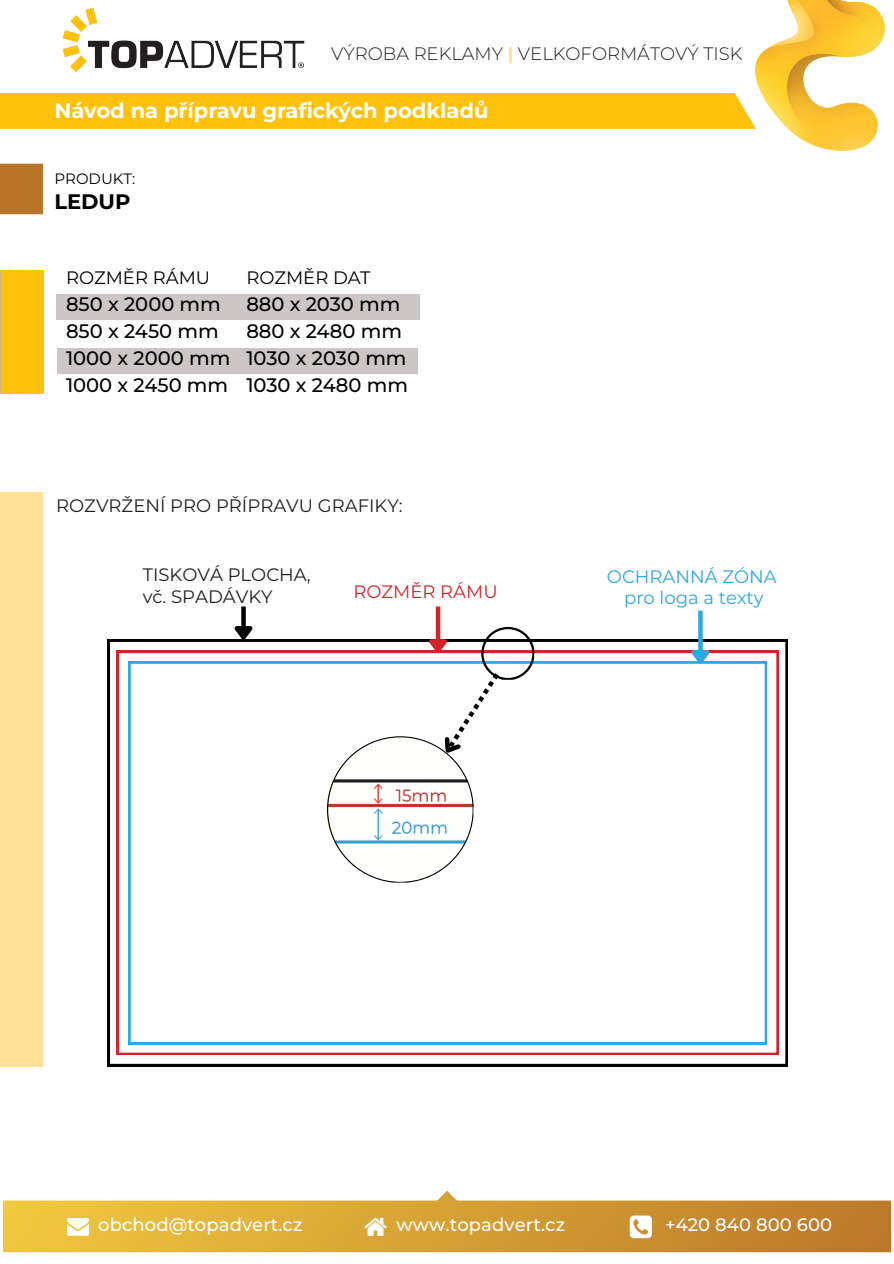
<style>
.page{position:relative;width:894px;height:1264px;background:#fff}
.page>*{position:absolute;margin:0;border:0;box-sizing:border-box;transform-origin:0 0}
.t1{font:700 21px "Montserrat";color:#fff}
.t2{font:700 21px "Montserrat";color:#000}
.t3{font:500 19.5px/27px "Montserrat";color:#000}
.t4{font:18px/21.6px "Montserrat";color:#231f20}
.t5{font:500 18px "Montserrat";letter-spacing:.005em;color:#fff}
.t6{font:300 18px "Montserrat";color:#231f20}
.t7{font:18px/20.2px "Montserrat";color:#2da8e0;text-align:center}
.t8{font:18px "Montserrat";color:#000}
.t9{font:18px "Montserrat";color:#d2232a}
.t10{font:15px "Montserrat";color:#000}
.s1{font-weight:700;color:#ffdd92}
</style>
<div class="page">
<img style="left:755px;top:0;width:130px;height:151px">
<div style="left:0;top:164px;width:43px;height:50px;background:#b87428"></div>
<div style="left:0;top:492px;width:43px;height:573px;background:#ffe298"></div>
<img style="left:62px;top:8px;width:243px;height:64px">
<div style="left:0;top:94px;width:755px;height:35px;background:#ffc20c"></div>
<img style="left:2px;top:1191px;width:890px;height:61px">
<div style="left:58px;top:348px;width:360px;height:25px;background:#ccc6c6"></div>
<svg style="left:108px;top:639px;width:679px;height:427px"></svg>
<svg style="left:117px;top:651px;width:661px;height:403px"></svg>
<div style="left:241px;top:606px;width:5px;height:21px;background:#000"></div>
<svg style="left:228px;top:622px;width:28px;height:23px"></svg>
<div style="left:435px;top:606px;width:5px;height:34px;background:#d2232a"></div>
<svg style="left:698px;top:610px;width:4px;height:36px"></svg>
<svg style="left:684px;top:646px;width:29px;height:23px"></svg>
<svg style="left:327px;top:627px;width:207px;height:255px"></svg>
<div style="left:1px;top:271px;width:43px;height:122px;background:#ffc20c"></div>
<div style="left:56px;top:294px;width:363px;height:25px;background:#ccc6c6"></div>
<p class="t6" style="left:331px;top:42px;width:413px">VÝROBA REKLAMY <span class="s1">|</span> VELKOFORMÁTOVÝ TISK</p>
<p class="t1" style="left:54px;top:95px;width:435px">Návod na přípravu grafických podkladů</p>
<p class="t10" style="left:54px;top:168px;width:82px">PRODUKT:</p>
<p class="t2" style="left:54px;top:186px;width:78px">LEDUP</p>
<p class="t8" style="left:66px;top:265px;width:146px">ROZMĚR RÁMU</p>
<p class="t3" style="left:66px;top:292px;width:166px">850 x 2000 mm<br>850 x 2450 mm<br>1000 x 2000 mm<br>1000 x 2450 mm</p>
<p class="t8" style="left:246px;top:265px;width:125px">ROZMĚR DAT</p>
<p class="t3" style="left:246px;top:292px;width:163px">880 x 2030 mm<br>880 x 2480 mm<br>1030 x 2030 mm<br>1030 x 2480 mm</p>
<p class="t4" style="left:56px;top:494px;width:348px">ROZVRŽENÍ PRO PŘÍPRAVU GRAFIKY:</p>
<p class="t4" style="left:143px;top:563px;width:169px">TISKOVÁ PLOCHA, vč. SPADÁVKY</p>
<p class="t7" style="left:606px;top:566px;width:171px">OCHRANNÁ ZÓNA pro loga a texty</p>
<p class="t9" style="left:353px;top:579px;width:146px">ROZMĚR RÁMU</p>
<p class="t5" style="left:98px;top:1212px;width:206px">obchod@topadvert.cz</p>
<p class="t5" style="left:396px;top:1212px;width:170px">www.topadvert.cz</p>
<p class="t5" style="left:665px;top:1212px;width:168px">+420 840 800 600</p>
</div>
